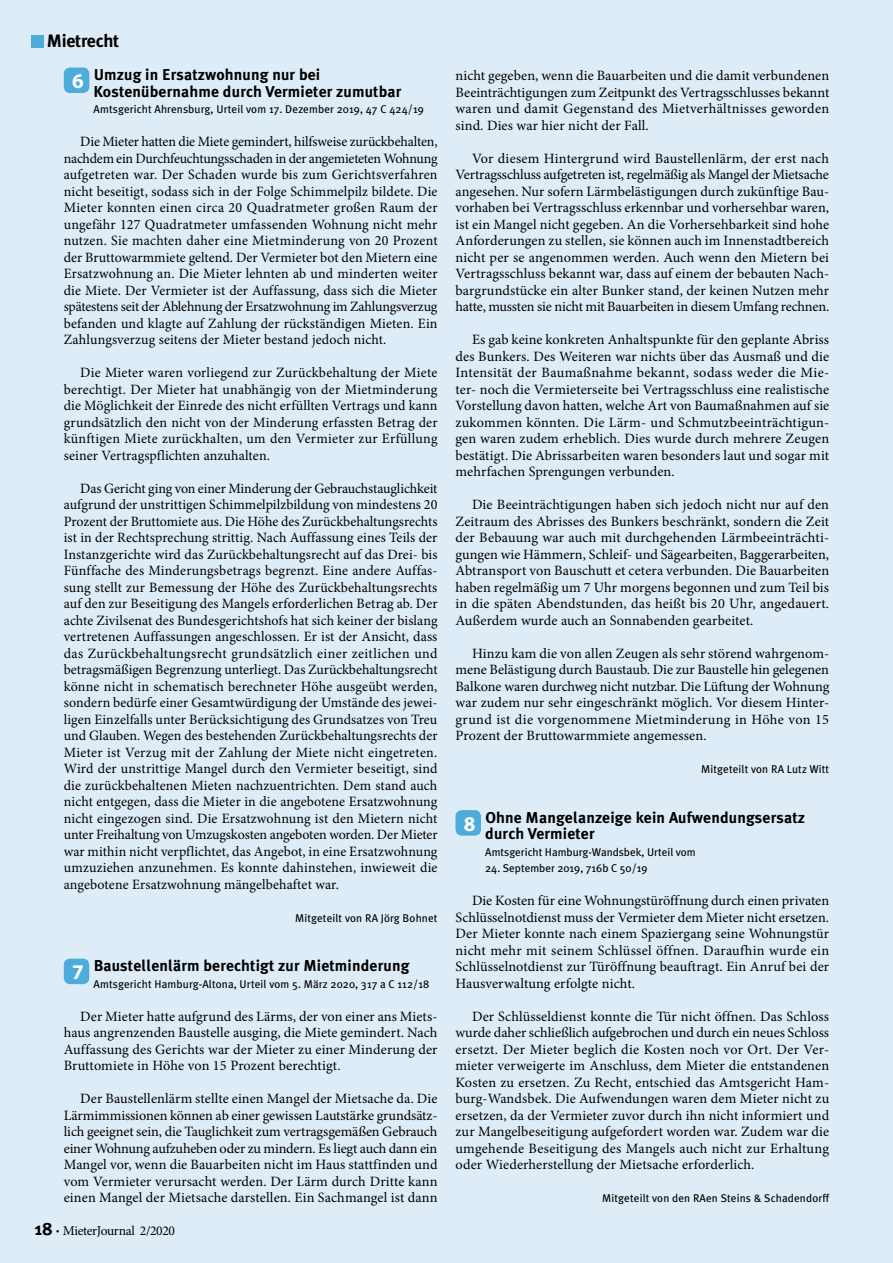
<style>
.page{position:relative;width:893px;height:1263px;background:#deecf7}
.page>*{position:absolute;margin:0;border:0;box-sizing:border-box;transform-origin:0 0}
.t1{font:700 21px "Myriad Pro";color:#fff}
.t2{font:700 18px "Meta Plus";letter-spacing:-.015em;color:#000}
.Oberpunkt{font:700 15.75px/16.5px "Meta Plus";letter-spacing:.01em;color:#000}
.t3{font:14.25px/16.5px "Minion Pro";letter-spacing:.01em;color:#000;text-align:justify}
.t4{font:13.5px "Minion Pro";letter-spacing:-.025em;color:#000}
.t5{font:11.25px "Meta Plus";letter-spacing:.01em;color:#000}
.s1{font-family:"Meta Plus";font-weight:700;font-size:18px}
.s2{font-family:"Meta Plus";font-weight:700}
</style>
<div class="page">
<div style="left:64px;top:68px;width:25px;height:25px;background:#4dacda;border-radius:6px"></div>
<div style="left:64px;top:959px;width:25px;height:25px;background:#4dacda;border-radius:6px"></div>
<div style="left:455px;top:810px;width:26px;height:26px;background:#4dacda;border-radius:6px"></div>
<div style="left:31px;top:35px;width:12px;height:12px;background:#4dacda"></div>
<p class="t2" style="left:47px;top:31px;width:74px">Mietrecht</p>
<p class="t1" style="left:72px;top:67px;width:13px">6</p>
<p class="Oberpunkt" style="left:94px;top:67px;width:309px">Umzug in Ersatzwohnung nur bei<br>Kostenübernahme durch Vermieter zumutbar</p>
<p class="t5" style="left:94px;top:103px;width:332px">Amtsgericht Ahrensburg, Urteil vom 17. Dezember 2019, 47 C 424/19</p>
<p class="t3" style="left:64px;top:134px;width:375px;text-indent:16px">Die Mieter hatten die Miete gemindert, hilfsweise zurückbehalten, nachdem ein Durchfeuchtungsschaden in der angemieteten Wohnung aufgetreten war. Der Schaden wurde bis zum Gerichtsverfahren nicht beseitigt, sodass sich in der Folge Schimmelpilz bildete. Die Mieter konnten einen circa 20 Quadratmeter großen Raum der ungefähr 127 Quadratmeter umfassenden Wohnung nicht mehr nutzen. Sie machten daher eine Mietminderung von 20 Prozent der Bruttowarmmiete geltend. Der Vermieter bot den Mietern eine Ersatzwohnung an. Die Mieter lehnten ab und minderten weiter die Miete. Der Vermieter ist der Auffassung, dass sich die Mieter spätestens seit der Ablehnung der Ersatzwohnung im Zahlungsverzug befanden und klagte auf Zahlung der rückständigen Mieten. Ein Zahlungsverzug seitens der Mieter bestand jedoch nicht.</p>
<p class="t3" style="left:64px;top:365px;width:375px;text-indent:16px">Die Mieter waren vorliegend zur Zurückbehaltung der Miete berechtigt. Der Mieter hat unabhängig von der Mietminderung die Möglichkeit der Einrede des nicht erfüllten Vertrags und kann grundsätzlich den nicht von der Minderung erfassten Betrag der künftigen Miete zurückhalten, um den Vermieter zur Erfüllung seiner Vertragspflichten anzuhalten.</p>
<p class="t3" style="left:64px;top:480px;width:375px;text-indent:16px">Das Gericht ging von einer Minderung der Gebrauchstauglichkeit aufgrund der unstrittigen Schimmelpilzbildung von mindestens 20<br>Prozent der Bruttomiete aus. Die Höhe des Zurückbehaltungsrechts ist in der Rechtsprechung strittig. Nach Auffassung eines Teils der Instanzgerichte wird das Zurückbehaltungsrecht auf das Drei- bis Fünffache des Minderungsbetrags begrenzt. Eine andere Auffas&shy;sung stellt zur Bemessung der Höhe des Zurückbehaltungsrechts auf den zur Beseitigung des Mangels erforderlichen Betrag ab. Der achte Zivilsenat des Bundesgerichtshofs hat sich keiner der bislang vertretenen Auffassungen angeschlossen. Er ist der Ansicht, dass das Zurückbehaltungsrecht grundsätzlich einer zeitlichen und betragsmäßigen Begrenzung unterliegt. Das Zurückbehaltungsrecht könne nicht in schematisch berechneter Höhe ausgeübt werden, sondern bedürfe einer Gesamtwürdigung der Umstände des jewei&shy;ligen Einzelfalls unter Berücksichtigung des Grundsatzes von Treu und Glauben. Wegen des bestehenden Zurückbehaltungsrechts der Mieter ist Verzug mit der Zahlung der Miete nicht eingetreten.<br>Wird der unstrittige Mangel durch den Vermieter beseitigt, sind die zurückbehaltenen Mieten nachzuentrichten. Dem stand auch nicht entgegen, dass die Mieter in die angebotene Ersatzwohnung nicht eingezogen sind. Die Ersatzwohnung ist den Mietern nicht unter Freihaltung von Umzugskosten angeboten worden. Der Mieter war mithin nicht verpflichtet, das Angebot, in eine Ersatzwohnung umzuziehen anzunehmen. Es konnte dahinstehen, inwieweit die angebotene Ersatzwohnung mängelbehaftet war.</p>
<p class="t5" style="left:295px;top:911px;width:144px">Mitgeteilt von RA Jörg Bohnet</p>
<p class="t1" style="left:72px;top:958px;width:13px">7</p>
<p class="Oberpunkt" style="left:94px;top:958px;width:317px">Baustellenlärm berechtigt zur Mietminderung</p>
<p class="t5" style="left:94px;top:977px;width:337px">Amtsgericht Hamburg-Altona, Urteil vom 5. März 2020, 317 a C 112/18</p>
<p class="t3" style="left:64px;top:1008px;width:375px;text-indent:16px">Der Mieter hatte aufgrund des Lärms, der von einer ans Miets&shy;haus angrenzenden Baustelle ausging, die Miete gemindert. Nach Auffassung des Gerichts war der Mieter zu einer Minderung der Bruttomiete in Höhe von 15 Prozent berechtigt.</p>
<p class="t3" style="left:64px;top:1091px;width:375px;text-indent:16px">Der Baustellenlärm stellte einen Mangel der Mietsache da. Die Lärmimmissionen können ab einer gewissen Lautstärke grundsätz&shy;lich geeignet sein, die Tauglichkeit zum vertragsgemäßen Gebrauch einer Wohnung aufzuheben oder zu mindern. Es liegt auch dann ein Mangel vor, wenn die Bauarbeiten nicht im Haus stattfinden und vom Vermieter verursacht werden. Der Lärm durch Dritte kann einen Mangel der Mietsache darstellen. Ein Sachmangel ist dann</p>
<p class="t4" style="left:35px;top:1222px;width:142px"><span class="s1">18</span> <span class="s2">·</span> MieterJournal 2/2020</p>
<p class="t3" style="left:455px;top:68px;width:375px">nicht gegeben, wenn die Bauarbeiten und die damit verbundenen Beeinträchtigungen zum Zeitpunkt des Vertragsschlusses bekannt waren und damit Gegenstand des Mietverhältnisses geworden sind. Dies war hier nicht der Fall.</p>
<p class="t3" style="left:455px;top:150px;width:375px;text-indent:16px">Vor diesem Hintergrund wird Baustellenlärm, der erst nach Vertragsschluss aufgetreten ist, regelmäßig als Mangel der Mietsache angesehen. Nur sofern Lärmbelästigungen durch zukünftige Bau&shy;vorhaben bei Vertragsschluss erkennbar und vorhersehbar waren, ist ein Mangel nicht gegeben. An die Vorhersehbarkeit sind hohe Anforderungen zu stellen, sie können auch im Innenstadtbereich nicht per se angenommen werden. Auch wenn den Mietern bei Vertragsschluss bekannt war, dass auf einem der bebauten Nach&shy;bargrundstücke ein alter Bunker stand, der keinen Nutzen mehr hatte, mussten sie nicht mit Bauarbeiten in diesem Umfang rechnen.</p>
<p class="t3" style="left:455px;top:332px;width:375px;text-indent:16px">Es gab keine konkreten Anhaltspunkte für den geplante Abriss des Bunkers. Des Weiteren war nichts über das Ausmaß und die Intensität der Baumaßnahme bekannt, sodass weder die Mie&shy;ter- noch die Vermieterseite bei Vertragsschluss eine realistische Vorstellung davon hatten, welche Art von Baumaßnahmen auf sie zukommen könnten. Die Lärm- und Schmutzbeeinträchtigun&shy;gen waren zudem erheblich. Dies wurde durch mehrere Zeugen bestätigt. Die Abrissarbeiten waren besonders laut und sogar mit mehrfachen Sprengungen verbunden.</p>
<p class="t3" style="left:455px;top:497px;width:375px;text-indent:16px">Die Beeinträchtigungen haben sich jedoch nicht nur auf den Zeitraum des Abrisses des Bunkers beschränkt, sondern die Zeit der Bebauung war auch mit durchgehenden Lärmbeeinträchti&shy;gungen wie Hämmern, Schleif- und Sägearbeiten, Baggerarbeiten, Abtransport von Bauschutt et cetera verbunden. Die Bauarbeiten haben regelmäßig um 7 Uhr morgens begonnen und zum Teil bis in die späten Abendstunden, das heißt bis 20 Uhr, angedauert.<br>Außerdem wurde auch an Sonnabenden gearbeitet.</p>
<p class="t3" style="left:455px;top:645px;width:375px;text-indent:16px">Hinzu kam die von allen Zeugen als sehr störend wahrgenom&shy;mene Belästigung durch Baustaub. Die zur Baustelle hin gelegenen Balkone waren durchweg nicht nutzbar. Die Lüftung der Wohnung war zudem nur sehr eingeschränkt möglich. Vor diesem Hinter&shy;grund ist die vorgenommene Mietminderung in Höhe von 15<br>Prozent der Bruttowarmmiete angemessen.</p>
<p class="t5" style="left:701px;top:763px;width:130px">Mitgeteilt von RA Lutz Witt</p>
<p class="t1" style="left:464px;top:810px;width:13px">8</p>
<p class="Oberpunkt" style="left:485px;top:809px;width:321px">Ohne Mangelanzeige kein Aufwendungsersatz durch Vermieter</p>
<p class="t5" style="left:485px;top:845px;width:212px">Amtsgericht Hamburg-Wandsbek, Urteil vom</p>
<p class="t5" style="left:485px;top:862px;width:164px">24. September 2019, 716b C 50/19</p>
<p class="t3" style="left:455px;top:893px;width:375px;text-indent:16px">Die Kosten für eine Wohnungstüröffnung durch einen privaten Schlüsselnotdienst muss der Vermieter dem Mieter nicht ersetzen.<br>Der Mieter konnte nach einem Spaziergang seine Wohnungstür nicht mehr mit seinem Schlüssel öffnen. Daraufhin wurde ein Schlüsselnotdienst zur Türöffnung beauftragt. Ein Anruf bei der Hausverwaltung erfolgte nicht.</p>
<p class="t3" style="left:455px;top:1008px;width:375px;text-indent:16px">Der Schlüsseldienst konnte die Tür nicht öffnen. Das Schloss wurde daher schließlich aufgebrochen und durch ein neues Schloss ersetzt. Der Mieter beglich die Kosten noch vor Ort. Der Ver&shy;mieter verweigerte im Anschluss, dem Mieter die entstandenen Kosten zu ersetzen. Zu Recht, entschied das Amtsgericht Ham&shy;burg-Wandsbek. Die Aufwendungen waren dem Mieter nicht zu ersetzen, da der Vermieter zuvor durch ihn nicht informiert und zur Mangelbeseitigung aufgefordert worden war. Zudem war die umgehende Beseitigung des Mangels auch nicht zur Erhaltung oder Wiederherstellung der Mietsache erforderlich.</p>
<p class="t5" style="left:602px;top:1192px;width:228px">Mitgeteilt von den RAen Steins &amp; Schadendorff</p>
</div>
